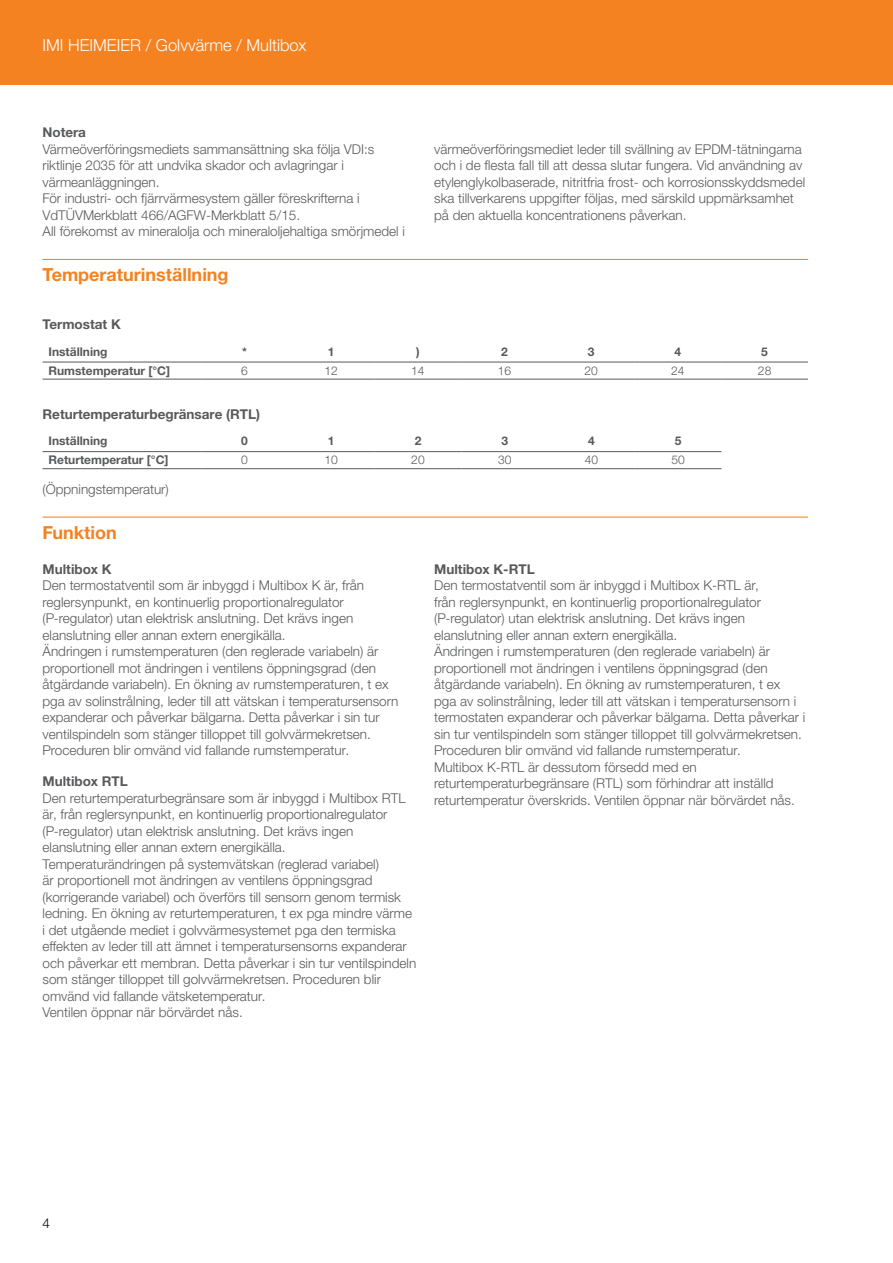
<style>
.page{position:relative;width:893px;height:1263px;background:#fff}
.page>*{position:absolute;margin:0;border:0;box-sizing:border-box;transform-origin:0 0}
.t1{font:700 18px "Helvetica Neue LTW1 G";color:#f58220}
.t2{font:300 16.5px "Helvetica Neue LTW1 G";color:#fff}
.t3{font:300 13.5px/16.5px "Helvetica Neue LTW1 G";color:#58595b}
.t4{font:700 13.5px "Helvetica Neue LTW1 G";color:#58595b}
.t5{font:300 13.5px "Helvetica Neue LTW1 G";color:#000}
.t6{font:700 12px "Helvetica Neue LTW1 G";color:#58595b}
.t7{font:300 12px "Helvetica Neue LTW1 G";color:#58595b}
</style>
<div class="page">
<div style="left:0;top:0;width:893px;height:85px;background:#f58220"></div>
<hr style="left:43px;top:259px;width:765px;height:1px;background:#f58220">
<hr style="left:43px;top:517px;width:765px;height:1px;background:#f58220">
<hr style="left:43px;top:362px;width:158px;height:1px;background:#58595b">
<hr style="left:43px;top:379px;width:158px;height:1px;background:#58595b">
<hr style="left:201px;top:362px;width:87px;height:1px;background:#58595b">
<hr style="left:201px;top:379px;width:87px;height:1px;background:#58595b">
<hr style="left:288px;top:362px;width:87px;height:1px;background:#58595b">
<hr style="left:288px;top:379px;width:87px;height:1px;background:#58595b">
<hr style="left:375px;top:362px;width:86px;height:1px;background:#58595b">
<hr style="left:375px;top:379px;width:86px;height:1px;background:#58595b">
<hr style="left:461px;top:362px;width:87px;height:1px;background:#58595b">
<hr style="left:461px;top:379px;width:87px;height:1px;background:#58595b">
<hr style="left:548px;top:362px;width:87px;height:1px;background:#58595b">
<hr style="left:548px;top:379px;width:87px;height:1px;background:#58595b">
<hr style="left:635px;top:362px;width:86px;height:1px;background:#58595b">
<hr style="left:635px;top:379px;width:86px;height:1px;background:#58595b">
<hr style="left:721px;top:362px;width:87px;height:1px;background:#58595b">
<hr style="left:721px;top:379px;width:87px;height:1px;background:#58595b">
<hr style="left:43px;top:451px;width:158px;height:1px;background:#58595b">
<hr style="left:43px;top:468px;width:158px;height:1px;background:#58595b">
<hr style="left:201px;top:451px;width:87px;height:1px;background:#58595b">
<hr style="left:201px;top:468px;width:87px;height:1px;background:#58595b">
<hr style="left:288px;top:451px;width:87px;height:1px;background:#58595b">
<hr style="left:288px;top:468px;width:87px;height:1px;background:#58595b">
<hr style="left:375px;top:451px;width:86px;height:1px;background:#58595b">
<hr style="left:375px;top:468px;width:86px;height:1px;background:#58595b">
<hr style="left:461px;top:451px;width:87px;height:1px;background:#58595b">
<hr style="left:461px;top:468px;width:87px;height:1px;background:#58595b">
<hr style="left:548px;top:451px;width:87px;height:1px;background:#58595b">
<hr style="left:548px;top:468px;width:87px;height:1px;background:#58595b">
<hr style="left:635px;top:451px;width:86px;height:1px;background:#58595b">
<hr style="left:635px;top:468px;width:86px;height:1px;background:#58595b">
<p class="t2" style="left:43px;top:35px;width:265px">IMI HEIMEIER / Golvvärme / Multibox</p>
<p class="t4" style="left:43px;top:124px;width:45px">Notera</p>
<p class="t3" style="left:43px;top:141px;width:364px">Värmeöverföringsmediets sammansättning ska följa VDI:s riktlinje 2035 för att undvika skador och avlagringar i värmeanläggningen.<br>För industri- och fjärrvärmesystem gäller föreskrifterna i VdTÜVMerkblatt 466/AGFW-Merkblatt 5/15.<br>All förekomst av mineralolja och mineraloljehaltiga smörjmedel i</p>
<p class="t3" style="left:434px;top:141px;width:372px">värmeöverföringsmediet leder till svällning av EPDM-tätningarna och i de flesta fall till att dessa slutar fungera. Vid användning av etylenglykolbaserade, nitritfria frost- och korrosionsskyddsmedel ska tillverkarens uppgifter följas, med särskild uppmärksamhet på den aktuella koncentrationens påverkan.</p>
<h1 class="t1" style="left:43px;top:264px;width:188px">Temperaturinställning</h1>
<p class="t4" style="left:43px;top:316px;width:80px">Termostat K</p>
<p class="t6" style="left:49px;top:344px;width:61px">Inställning</p>
<p class="t6" style="left:242px;top:344px;width:6px">*</p>
<p class="t6" style="left:328px;top:344px;width:8px">1</p>
<p class="t6" style="left:416px;top:344px;width:5px">)</p>
<p class="t6" style="left:501px;top:344px;width:8px">2</p>
<p class="t6" style="left:588px;top:344px;width:8px">3</p>
<p class="t6" style="left:675px;top:344px;width:8px">4</p>
<p class="t6" style="left:761px;top:344px;width:8px">5</p>
<p class="t6" style="left:49px;top:363px;width:123px">Rumstemperatur [°C]</p>
<p class="t7" style="left:241px;top:363px;width:8px">6</p>
<p class="t7" style="left:325px;top:363px;width:15px">12</p>
<p class="t7" style="left:411px;top:363px;width:15px">14</p>
<p class="t7" style="left:498px;top:363px;width:15px">16</p>
<p class="t7" style="left:585px;top:363px;width:15px">20</p>
<p class="t7" style="left:671px;top:363px;width:15px">24</p>
<p class="t7" style="left:758px;top:363px;width:15px">28</p>
<p class="t4" style="left:43px;top:405px;width:219px">Returtemperaturbegränsare (RTL)</p>
<p class="t6" style="left:49px;top:434px;width:61px">Inställning</p>
<p class="t6" style="left:241px;top:434px;width:8px">0</p>
<p class="t6" style="left:328px;top:434px;width:8px">1</p>
<p class="t6" style="left:415px;top:434px;width:8px">2</p>
<p class="t6" style="left:501px;top:434px;width:8px">3</p>
<p class="t6" style="left:588px;top:434px;width:8px">4</p>
<p class="t6" style="left:675px;top:434px;width:8px">5</p>
<p class="t6" style="left:48px;top:453px;width:122px">Returtemperatur [°C]</p>
<p class="t7" style="left:241px;top:453px;width:8px">0</p>
<p class="t7" style="left:325px;top:453px;width:15px">10</p>
<p class="t7" style="left:411px;top:453px;width:15px">20</p>
<p class="t7" style="left:498px;top:453px;width:15px">30</p>
<p class="t7" style="left:585px;top:453px;width:15px">40</p>
<p class="t7" style="left:671px;top:453px;width:15px">50</p>
<p class="t3" style="left:43px;top:481px;width:128px">(Öppningstemperatur)</p>
<h1 class="t1" style="left:43px;top:521px;width:76px">Funktion</h1>
<p class="t4" style="left:43px;top:561px;width:71px">Multibox K</p>
<p class="t3" style="left:43px;top:577px;width:357px">Den termostatventil som är inbyggd i Multibox K är, från reglersynpunkt, en kontinuerlig proportionalregulator (P-regulator) utan elektrisk anslutning. Det krävs ingen elanslutning eller annan extern energikälla.<br>Ändringen i rumstemperaturen (den reglerade variabeln) är proportionell mot ändringen i ventilens öppningsgrad (den åtgärdande variabeln). En ökning av rumstemperaturen, t ex pga av solinstrålning, leder till att vätskan i temperatursensorn expanderar och påverkar bälgarna. Detta påverkar i sin tur ventilspindeln som stänger tilloppet till golvvärmekretsen.<br>Proceduren blir omvänd vid fallande rumstemperatur.</p>
<p class="t4" style="left:43px;top:773px;width:87px">Multibox RTL</p>
<p class="t3" style="left:43px;top:789px;width:375px">Den returtemperaturbegränsare som är inbyggd i Multibox RTL är, från reglersynpunkt, en kontinuerlig proportionalregulator (P-regulator) utan elektrisk anslutning. Det krävs ingen elanslutning eller annan extern energikälla.<br>Temperaturändringen på systemvätskan (reglerad variabel)<br>är proportionell mot ändringen av ventilens öppningsgrad (korrigerande variabel) och överförs till sensorn genom termisk ledning. En ökning av returtemperaturen, t ex pga mindre värme i det utgående mediet i golvvärmesystemet pga den termiska effekten av leder till att ämnet i temperatursensorns expanderar och påverkar ett membran. Detta påverkar i sin tur ventilspindeln som stänger tilloppet till golvvärmekretsen. Proceduren blir omvänd vid fallande vätsketemperatur.<br>Ventilen öppnar när börvärdet nås.</p>
<p class="t4" style="left:434px;top:561px;width:102px">Multibox K-RTL</p>
<p class="t3" style="left:434px;top:577px;width:373px">Den termostatventil som är inbyggd i Multibox K-RTL är,<br>från reglersynpunkt, en kontinuerlig proportionalregulator (P-regulator) utan elektrisk anslutning. Det krävs ingen elanslutning eller annan extern energikälla.<br>Ändringen i rumstemperaturen (den reglerade variabeln) är proportionell mot ändringen i ventilens öppningsgrad (den åtgärdande variabeln). En ökning av rumstemperaturen, t ex pga av solinstrålning, leder till att vätskan i temperatursensorn i termostaten expanderar och påverkar bälgarna. Detta påverkar i sin tur ventilspindeln som stänger tilloppet till golvvärmekretsen.<br>Proceduren blir omvänd vid fallande rumstemperatur.<br>Multibox K-RTL är dessutom försedd med en returtemperaturbegränsare (RTL) som förhindrar att inställd returtemperatur överskrids. Ventilen öppnar när börvärdet nås.</p>
<p class="t5" style="left:43px;top:1215px;width:9px">4</p>
</div>
